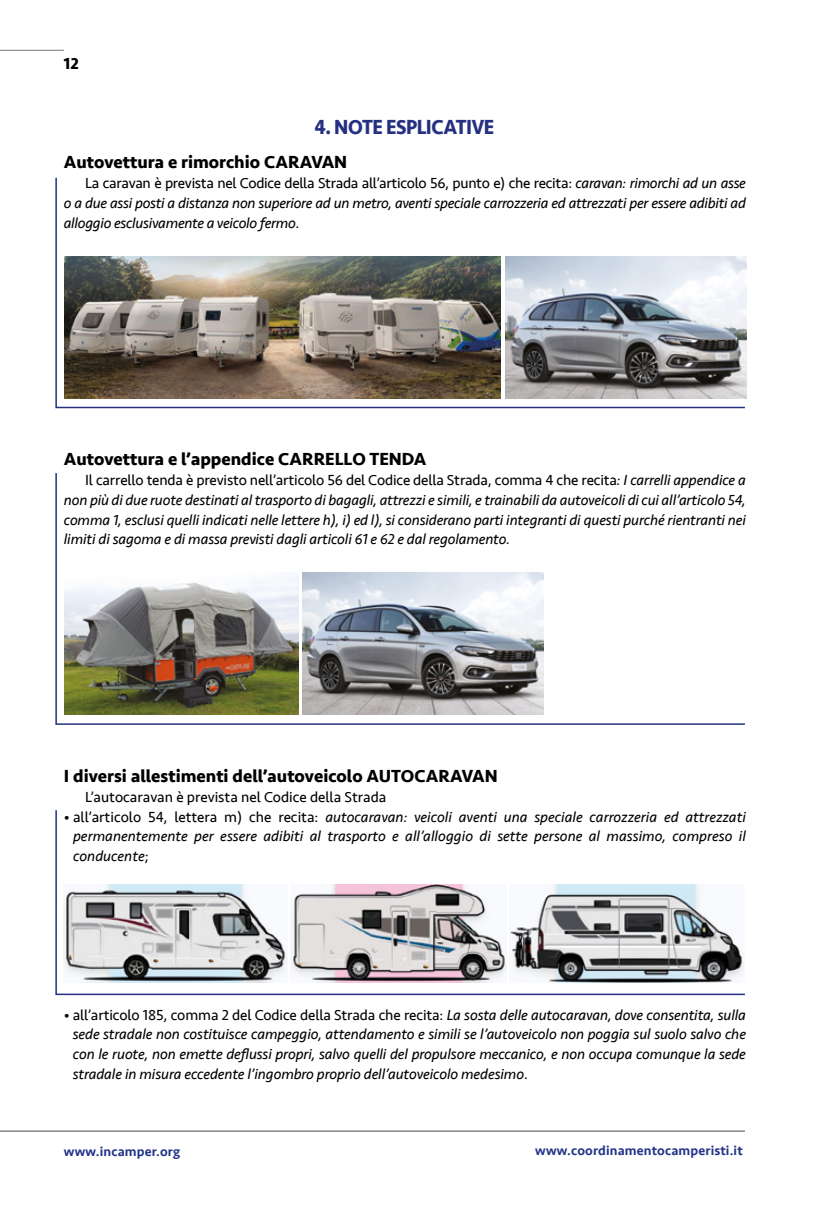
<style>
.page{position:relative;width:830px;height:1212px;background:#fff}
.page>*{position:absolute;margin:0;border:0;box-sizing:border-box;transform-origin:0 0}
.t1{font:700 21px "Seravek";letter-spacing:-.025em;color:#253081;scale:.94 1}
.t2{font:700 18px "Seravek";color:#000}
.t3{font:700 16.5px "Seravek";color:#000}
.t4{font:italic 15px/19.8px "Seravek";letter-spacing:-.01em;color:#000;text-align:justify}
.t5{font:15px "Seravek";color:#000}
.t6{font:500 13.5px "Seravek";letter-spacing:.01em;color:#243588}
.s1{font-style:normal}
</style>
<div class="page">
<hr style="left:0;top:50px;width:64px;height:1px;background:#878787">
<hr style="left:0;top:1130px;width:744px;height:2px;background:#878787">
<img style="left:55px;top:177px;width:691px;height:232px">
<svg style="left:55px;top:473px;width:690px;height:252px"></svg>
<svg style="left:55px;top:810px;width:690px;height:186px"></svg>
<p class="t3" style="left:64px;top:51px;width:17px">12</p>
<h1 class="t1" style="left:314px;top:110px;width:192px">4. NOTE ESPLICATIVE</h1>
<p class="t2" style="left:64px;top:148px;width:285px">Autovettura e rimorchio CARAVAN</p>
<p class="t4" style="left:64px;top:173px;width:683px;text-indent:21px"><span class="s1">La caravan è prevista nel Codice della Strada all’articolo 56, punto e) che recita:</span> caravan: rimorchi ad un asse o a due assi posti a distanza non superiore ad un metro, aventi speciale carrozzeria ed attrezzati per essere adibiti ad alloggio esclusivamente a veicolo fermo<span class="s1">.</span></p>
<p class="t2" style="left:64px;top:445px;width:364px">Autovettura e l’appendice CARRELLO TENDA</p>
<p class="t4" style="left:64px;top:470px;width:683px;text-indent:21px"><span class="s1">Il carrello tenda è previsto nell’articolo 56 del Codice della Strada, comma 4 che recita</span>: I carrelli appendice a non più di due ruote destinati al trasporto di bagagli, attrezzi e simili, e trainabili da autoveicoli di cui all’articolo 54, comma 1, esclusi quelli indicati nelle lettere h), i) ed l), si considerano parti integranti di questi purché rientranti nei limiti di sagoma e di massa previsti dagli articoli 61 e 62 e dal regolamento.</p>
<p class="t2" style="left:64px;top:762px;width:435px">I diversi allestimenti dell’autoveicolo AUTOCARAVAN</p>
<p class="t5" style="left:85px;top:785px;width:303px">L’autocaravan è prevista nel Codice della Strada</p>
<p class="t4" style="left:73px;top:806px;width:674px;text-indent:-9px"><span class="s1">• all’articolo 54, lettera m) che recita:</span> autocaravan: veicoli aventi una speciale carrozzeria ed attrezzati permanentemente per essere adibiti al trasporto e all’alloggio di sette persone al massimo, compreso il conducente<span class="s1">;</span></p>
<p class="t4" style="left:73px;top:1004px;width:674px;text-indent:-9px"><span class="s1">• all’articolo 185, comma 2 del Codice della Strada che recita:</span> La sosta delle autocaravan, dove consentita, sulla sede stradale non costituisce campeggio, attendamento e simili se l’autoveicolo non poggia sul suolo salvo che con le ruote, non emette deflussi propri, salvo quelli del propulsore meccanico, e non occupa comunque la sede stradale in misura eccedente l’ingombro proprio dell’autoveicolo medesimo<span class="s1">.</span></p>
<p class="t6" style="left:64px;top:1143px;width:118px">www.incamper.org</p>
<p class="t6" style="left:535px;top:1142px;width:209px">www.coordinamentocamperisti.it</p>
</div>
